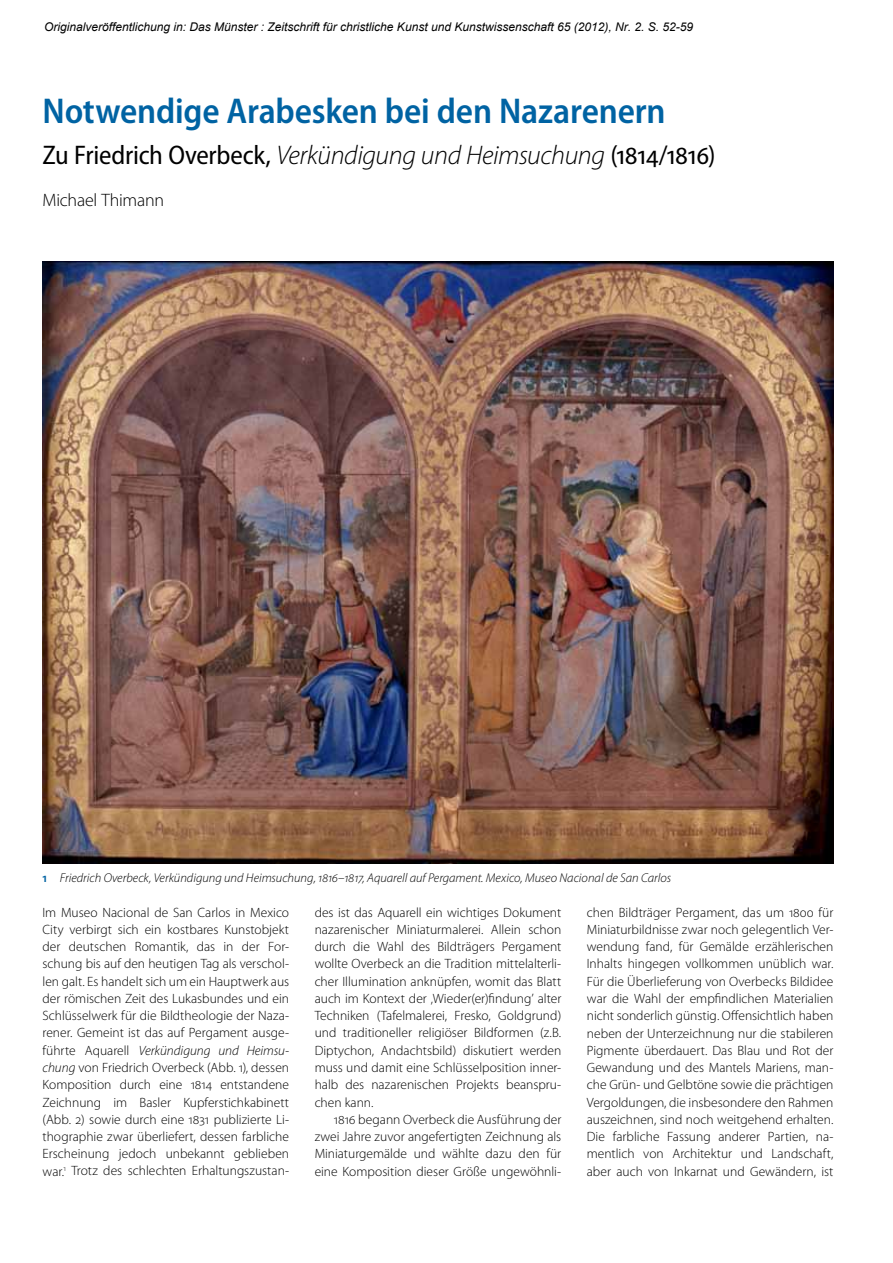
<style>
.page{position:relative;width:893px;height:1263px;background:#fff}
.page>*{position:absolute;margin:0;border:0;box-sizing:border-box;transform-origin:0 0}
.t1{font:600 semi-condensed 36px "Myriad Pro";letter-spacing:-.005em;color:#0063a3}
.t2{font:italic 300 27px "Myriad Pro";letter-spacing:-.015em;color:#000}
.t3{font:300 18px "Myriad Pro";letter-spacing:-.015em;color:#000}
.t4{font:300 13.5px/17.2px "Myriad Pro";color:#000;text-align:justify}
.t5{font:italic 300 12.75px "Myriad Pro";color:#000}
.t6{font:italic 12px "Arial";color:#000}
.s1{font-weight:400;font-style:normal;font-stretch:semi-condensed}
.s2{font-family:"Myriad Pro Semi Cn 2";font-weight:400;font-style:normal}
.s3{font-family:"Myriad Pro Semibold Semi Cn 2";font-weight:400;font-style:normal;color:#0063a3}
.s4{font-family:"Myriad Pro Light It 2";font-weight:400;font-style:normal}
.s5{font-style:italic}
.s6{font-family:"Myriad Pro Light 2";font-weight:400}
</style>
<div class="page">
<img style="left:43px;top:261px;width:790px;height:602px">
<p class="t6" style="left:44px;top:19px;width:650px">Originalveröffentlichung in: Das Münster : Zeitschrift für christliche Kunst und Kunstwissenschaft 65 (2012), Nr. 2. S. 52-59</p>
<h1 class="t1" style="left:43px;top:88px;width:625px">Notwendige Arabesken bei den Nazarenern</h1>
<h2 class="t2" style="left:43px;top:139px;width:674px"><span class="s1">Zu Friedrich Overbeck,</span> Verkündigung und Heimsuchung <span class="s1">(</span><span class="s2">1814</span><span class="s1">/</span><span class="s2">1816</span><span class="s1">)</span></h2>
<h3 class="t3" style="left:43px;top:189px;width:123px">Michael Thimann</h3>
<p class="t5" style="left:43px;top:870px;width:630px"><span class="s3">1</span> Friedrich Overbeck, Verkündigung und Heimsuchung, <span class="s4">1816</span>–<span class="s4">1817</span>, Aquarell auf Pergament. Mexico, Museo Nacional de San Carlos</p>
<p class="t4" style="left:43px;top:903px;width:248px">Im Museo Nacional de San Carlos in Mexico City verbirgt sich ein kostbares Kunstobjekt der deutschen Romantik, das in der For&shy;schung bis auf den heutigen Tag als verschol&shy;len galt. Es handelt sich um ein Hauptwerk aus der römischen Zeit des Lukasbundes und ein Schlüsselwerk für die Bildtheologie der Naza&shy;rener. Gemeint ist das auf Pergament ausge&shy;führte Aquarell <span class="s5">Verkündigung und Heimsu&shy;chung</span> von Friedrich Overbeck (Abb. <span class="s6">1</span>), dessen Komposition durch eine <span class="s6">1814</span> entstandene Zeichnung im Basler Kupferstichkabinett (Abb. <span class="s6">2</span>) sowie durch eine <span class="s6">1831</span> publizierte Li&shy;thographie zwar überliefert, dessen farbliche Erscheinung jedoch unbekannt geblieben war.<sup>1</sup> Trotz des schlechten Erhaltungszustan-</p>
<p class="t4" style="left:315px;top:903px;width:248px">des ist das Aquarell ein wichtiges Dokument nazarenischer Miniaturmalerei. Allein schon durch die Wahl des Bildträgers Pergament wollte Overbeck an die Tradition mittelalterli&shy;cher Illumination anknüpfen, womit das Blatt auch im Kontext der ‚Wieder(er)<span class="s6">fi</span>ndung’ alter Techniken (Tafelmalerei, Fresko, Goldgrund) und traditioneller religiöser Bildformen (z.B.<br>Diptychon, Andachtsbild) diskutiert werden muss und damit eine Schlüsselposition inner&shy;halb des nazarenischen Projekts beanspru&shy;chen kann.</p>
<p class="t4" style="left:315px;top:1110px;width:248px;text-indent:19px"><span class="s6">1816</span> begann Overbeck die Ausführung der zwei Jahre zuvor angefertigten Zeichnung als Miniaturgemälde und wählte dazu den für eine Komposition dieser Größe ungewöhnli-</p>
<p class="t4" style="left:587px;top:903px;width:248px">chen Bildträger Pergament, das um <span class="s6">1800</span> für Miniaturbildnisse zwar noch gelegentlich Ver&shy;wendung fand, für Gemälde erzählerischen Inhalts hingegen vollkommen unüblich war.<br>Für die Überlieferung von Overbecks Bildidee war die Wahl der emp<span class="s6">fi</span>ndlichen Materialien nicht sonderlich günstig. O<span class="s6">ff</span>ensichtlich haben neben der Unterzeichnung nur die stabileren Pigmente überdauert. Das Blau und Rot der Gewandung und des Mantels Mariens, man&shy;che Grün- und Gelbtöne sowie die prächtigen Vergoldungen, die insbesondere den Rahmen auszeichnen, sind noch weitgehend erhalten.<br>Die farbliche Fassung anderer Partien, na&shy;mentlich von Architektur und Landschaft, aber auch von Inkarnat und Gewändern, ist</p>
</div>
